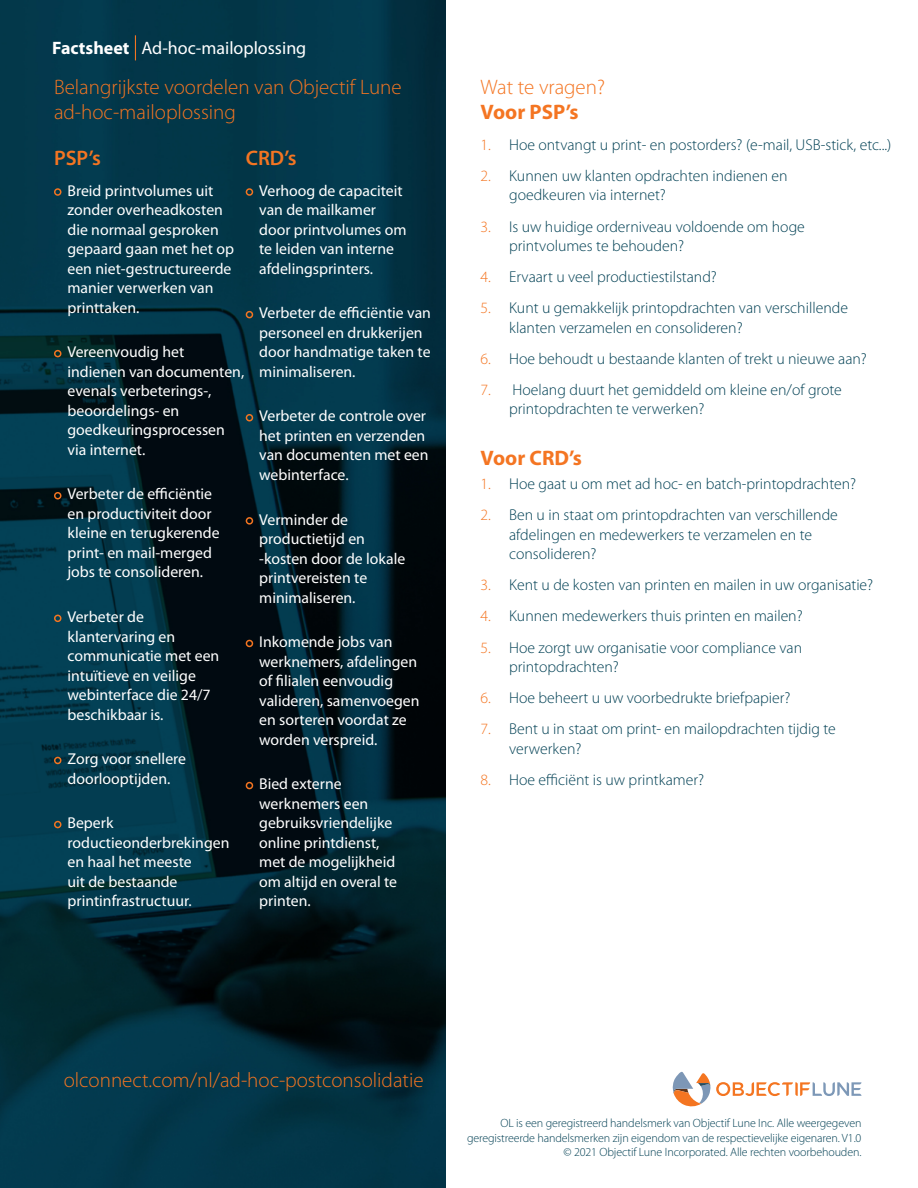
<style>
.page{position:relative;width:918px;height:1188px;background:#fff}
.page>*{position:absolute;margin:0;border:0;box-sizing:border-box;transform-origin:0 0}
.t1{font:300 21px/25.2px "Myriad Pro";color:#f47522}
.t2{font:300 21px "Myriad Pro";color:#f47521}
.t3{font:700 21px "Myriad Pro";color:#f47522}
.t4{font:600 21px "Myriad Pro";color:#f47522}
.t5{font:18px "Myriad Pro";color:#fff}
.t6{font:15.75px/19.5px "Myriad Pro";color:#fff}
.t7{font:300 15.75px/19.5px "Myriad Pro";color:#004054}
.t8{font:300 12px/14.4px "Myriad Pro";letter-spacing:-.01em;color:#003f53;text-align:right}
.s1{font-weight:700}
.s2{color:#f47521}
</style>
<div class="page">
<svg style="left:673px;top:1072px;width:188px;height:34px"></svg>
<img style="left:0;top:0;width:446px;height:1188px">
<svg style="left:135px;top:35px;width:1px;height:25px"></svg>
<div style="left:54px;top:188px;width:8px;height:8px;border:2px solid #f47521;border-radius:50%"></div>
<div style="left:54px;top:350px;width:8px;height:7px;border:2px solid #f47521;border-radius:50%"></div>
<div style="left:54px;top:492px;width:8px;height:7px;border:2px solid #f47521;border-radius:50%"></div>
<div style="left:54px;top:615px;width:8px;height:7px;border:2px solid #f47521;border-radius:50%"></div>
<div style="left:54px;top:757px;width:8px;height:7px;border:2px solid #f47521;border-radius:50%"></div>
<div style="left:54px;top:821px;width:8px;height:7px;border:2px solid #f47521;border-radius:50%"></div>
<div style="left:246px;top:188px;width:7px;height:8px;border:2px solid #f47521;border-radius:50%"></div>
<div style="left:246px;top:311px;width:7px;height:7px;border:2px solid #f47521;border-radius:50%"></div>
<div style="left:246px;top:414px;width:7px;height:7px;border:2px solid #f47521;border-radius:50%"></div>
<div style="left:246px;top:517px;width:7px;height:8px;border:2px solid #f47521;border-radius:50%"></div>
<div style="left:246px;top:640px;width:7px;height:7px;border:2px solid #f47521;border-radius:50%"></div>
<div style="left:246px;top:782px;width:7px;height:7px;border:2px solid #f47521;border-radius:50%"></div>
<p class="t5" style="left:52px;top:37px;width:256px"><span class="s1">Factsheet</span> Ad-hoc-mailoplossing</p>
<h1 class="t1" style="left:54px;top:74px;width:349px">Belangrijkste voordelen van Objectif Lune ad-hoc-mailoplossing</h1>
<h1 class="t4" style="left:54px;top:144px;width:48px">PSP’s</h1>
<p class="t6" style="left:68px;top:180px;width:168px">Breid printvolumes uit zonder overheadkosten die normaal gesproken gepaard gaan met het op een niet-gestructureerde manier verwerken van printtaken.</p>
<p class="t6" style="left:68px;top:342px;width:178px">Vereenvoudig het indienen van documenten, evenals verbeterings-, beoordelings- en goedkeuringsprocessen via internet.</p>
<p class="t6" style="left:68px;top:484px;width:154px">Verbeter de efficiëntie en productiviteit door kleine en terugkerende print- en mail-merged jobs te consolideren.</p>
<p class="t6" style="left:68px;top:607px;width:153px">Verbeter de klantervaring en communicatie met een intuïtieve en veilige webinterface die 24/7 beschikbaar is.</p>
<p class="t6" style="left:68px;top:749px;width:120px">Zorg voor snellere doorlooptijden.</p>
<p class="t6" style="left:68px;top:813px;width:163px">Beperk roductieonderbrekingen en haal het meeste<br>uit de bestaande printinfrastructuur.</p>
<h1 class="t4" style="left:246px;top:144px;width:52px">CRD’s</h1>
<p class="t6" style="left:259px;top:180px;width:149px">Verhoog de capaciteit van de mailkamer door printvolumes om te leiden van interne afdelingsprinters.</p>
<p class="t6" style="left:259px;top:303px;width:173px">Verbeter de efficiëntie van personeel en drukkerijen door handmatige taken te minimaliseren.</p>
<p class="t6" style="left:259px;top:406px;width:171px">Verbeter de controle over het printen en verzenden van documenten met een webinterface.</p>
<p class="t6" style="left:259px;top:509px;width:148px">Verminder de productietijd en -kosten door de lokale printvereisten te minimaliseren.</p>
<p class="t6" style="left:259px;top:632px;width:162px">Inkomende jobs van werknemers, afdelingen of filialen eenvoudig valideren, samenvoegen en sorteren voordat ze worden verspreid.</p>
<p class="t6" style="left:259px;top:774px;width:139px">Bied externe werknemers een gebruiksvriendelijke online printdienst, met de mogelijkheid om altijd en overal te printen.</p>
<h1 class="t1" style="left:481px;top:74px;width:126px">Wat te vragen?</h1>
<h1 class="t3" style="left:481px;top:98px;width:99px">Voor PSP’s</h1>
<p class="t7" style="left:481px;top:135px;width:412px"><span class="s2">1.</span> Hoe ontvangt u print- en postorders? (e-mail, USB-stick, etc...)</p>
<p class="t7" style="left:509px;top:166px;width:280px;text-indent:-29px"><span class="s2">2.</span> Kunnen uw klanten opdrachten indienen en goedkeuren via internet?</p>
<p class="t7" style="left:509px;top:216px;width:297px;text-indent:-29px"><span class="s2">3.</span> Is uw huidige orderniveau voldoende om hoge printvolumes te behouden?</p>
<p class="t7" style="left:481px;top:267px;width:238px"><span class="s2">4.</span> Ervaart u veel productiestilstand?</p>
<p class="t7" style="left:509px;top:298px;width:340px;text-indent:-29px"><span class="s2">5.</span> Kunt u gemakkelijk printopdrachten van verschillende klanten verzamelen en consolideren?</p>
<p class="t7" style="left:481px;top:349px;width:388px"><span class="s2">6.</span> Hoe behoudt u bestaande klanten of trekt u nieuwe aan?</p>
<p class="t7" style="left:509px;top:380px;width:334px;text-indent:-29px"><span class="s2">7.</span> Hoelang duurt het gemiddeld om kleine en/of grote printopdrachten te verwerken?</p>
<h1 class="t3" style="left:481px;top:444px;width:103px">Voor CRD’s</h1>
<p class="t7" style="left:481px;top:474px;width:377px"><span class="s2">1.</span> Hoe gaat u om met ad hoc- en batch-printopdrachten?</p>
<p class="t7" style="left:509px;top:505px;width:330px;text-indent:-29px"><span class="s2">2.</span> Ben u in staat om printopdrachten van verschillende afdelingen en medewerkers te verzamelen en te consolideren?</p>
<p class="t7" style="left:481px;top:575px;width:394px"><span class="s2">3.</span> Kent u de kosten van printen en mailen in uw organisatie?</p>
<p class="t7" style="left:481px;top:606px;width:324px"><span class="s2">4.</span> Kunnen medewerkers thuis printen en mailen?</p>
<p class="t7" style="left:509px;top:637px;width:295px;text-indent:-29px"><span class="s2">5.</span> Hoe zorgt uw organisatie voor compliance van printopdrachten?</p>
<p class="t7" style="left:481px;top:688px;width:311px"><span class="s2">6.</span> Hoe beheert u uw voorbedrukte briefpapier?</p>
<p class="t7" style="left:509px;top:719px;width:328px;text-indent:-29px"><span class="s2">7.</span> Bent u in staat om print- en mailopdrachten tijdig te verwerken?</p>
<p class="t7" style="left:481px;top:770px;width:225px"><span class="s2">8.</span> Hoe efficiënt is uw printkamer?</p>
<h1 class="t2" style="left:64px;top:1067px;width:361px">olconnect.com/nl/ad-hoc-postconsolidatie</h1>
<p class="t8" style="left:467px;top:1116px;width:396px">OL is een geregistreerd handelsmerk van Objectif Lune Inc. Alle weergegeven geregistreerde handelsmerken zijn eigendom van de respectievelijke eigenaren. V1.0 © 2021 Objectif Lune Incorporated. Alle rechten voorbehouden.</p>
</div>
